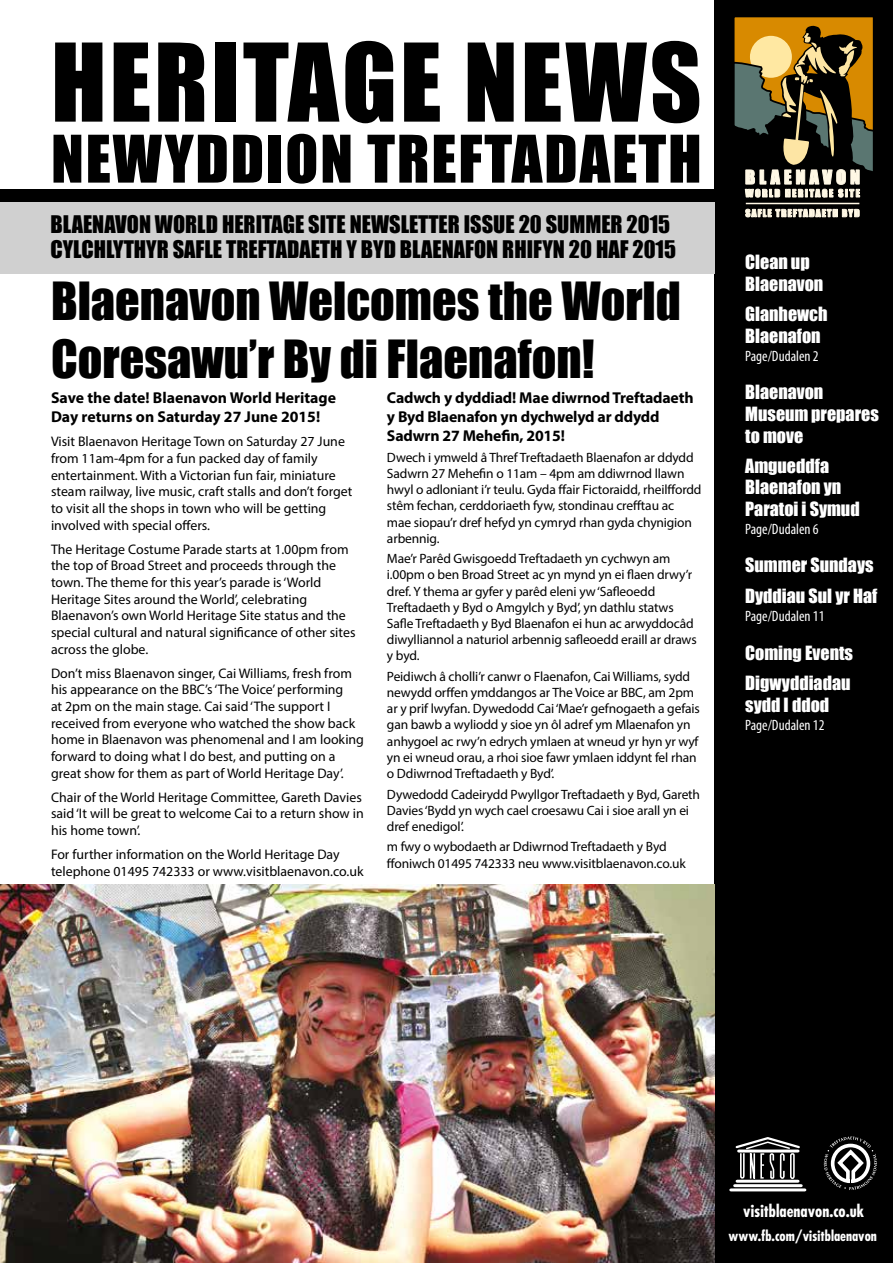
<style>
.page{position:relative;width:893px;height:1263px;background:#fff}
.page>*{position:absolute;margin:0;border:0;box-sizing:border-box;transform-origin:0 0}
.t1{font:100.05px "Impact";letter-spacing:.03em;color:#000}
.t2{font:60.6px "Impact";letter-spacing:.03em;color:#000}
.t3{font:48.3px/57.9px "Impact";color:#000}
.t4{font:22.35px/25px "Impact";color:#000}
.t5{font:18px/21.6px "Impact";color:#fff}
.t6{font:700 condensed 16.5px "Futura Std";color:#fff}
.t7{font:700 15.75px/18.9px "Myriad Pro";letter-spacing:-.01em;color:#000}
.t8{font:condensed 15px "Myriad Pro";color:#fff}
.t9{font:700 condensed 14.25px "Futura Std";color:#fff}
.t10{font:13.8px/16.6px "Myriad Pro";color:#000}
.t11{font:13.5px/16.2px "Myriad Pro";letter-spacing:-.01em;color:#000}
</style>
<div class="page">
<div style="left:714px;top:0;width:179px;height:1263px;background:#000"></div>
<div style="left:0;top:202px;width:714px;height:72px;background:#d0d0d0"></div>
<div style="left:0;top:189px;width:714px;height:13px;background:#000"></div>
<div style="left:733px;top:17px;width:141px;height:172px;background:#d88a00"></div>
<svg style="left:733px;top:26px;width:141px;height:192px"></svg>
<svg style="left:824px;top:1136px;width:53px;height:54px"></svg>
<hr style="left:731px;top:1188px;width:74px;height:3px;background:#fff">
<svg style="left:734px;top:1137px;width:68px;height:52px"></svg>
<div style="left:780px;top:1153px;width:5px;height:26px;border:2px solid #fff;border-radius:2px"></div>
<div style="left:790px;top:1153px;width:5px;height:26px;border:2px solid #fff"></div>
<img style="left:0;top:884px;width:714px;height:379px">
<h1 class="t1" style="left:51px;top:5px;width:652px">HERITAGE NEWS</h1>
<h2 class="t2" style="left:51px;top:112px;width:652px">NEWYDDION TREFTADAETH</h2>
<h1 class="t4" style="left:50px;top:211px;width:627px">BLAENAVON WORLD HERITAGE SITE NEWSLETTER ISSUE 20 SUMMER 2015<br>CYLCHLYTHYR SAFLE TREFTADAETH Y BYD BLAENAFON RHIFYN 20 HAF 2015</h1>
<h2 class="t3" style="left:51px;top:271px;width:631px">Blaenavon Welcomes the World<br>Coresawu’r By di Flaenafon!</h2>
<p class="t7" style="left:51px;top:388px;width:287px">Save the date! Blaenavon World Heritage<br>Day returns on Saturday 27 June 2015!</p>
<p class="t10" style="left:51px;top:433px;width:303px">Visit Blaenavon Heritage Town on Saturday 27 June from 11am-4pm for a fun packed day of family entertainment. With a Victorian fun fair, miniature steam railway, live music, craft stalls and don’t forget to visit all the shops in town who will be getting involved with special ofers.</p>
<p class="t10" style="left:51px;top:541px;width:306px">The Heritage Costume Parade starts at 1.00pm from the top of Broad Street and proceeds through the town. The theme for this year’s parade is ‘World Heritage Sites around the World’, celebrating Blaenavon’s own World Heritage Site status and the special cultural and natural signifcance of other sites across the globe.</p>
<p class="t10" style="left:51px;top:665px;width:315px">Don’t miss Blaenavon singer, Cai Williams, fresh from his appearance on the BBC’s ‘The Voice’ performing<br>at 2pm on the main stage. Cai said ‘The support I received from everyone who watched the show back home in Blaenavon was phenomenal and I am looking forward to doing what I do best, and putting on a great show for them as part of World Heritage Day’.</p>
<p class="t10" style="left:51px;top:789px;width:314px">Chair of the World Heritage Committee, Gareth Davies said ‘It will be great to welcome Cai to a return show in his home town’.</p>
<p class="t10" style="left:51px;top:846px;width:314px">For further information on the World Heritage Day telephone 01495 742333 or www.visitblaenavon.co.uk</p>
<p class="t7" style="left:387px;top:388px;width:308px">Cadwch y dyddiad! Mae diwrnod Treftadaeth y Byd Blaenafon yn dychwelyd ar ddydd<br>Sadwrn 27 Mehefn, 2015!</p>
<p class="t11" style="left:387px;top:449px;width:316px">Dwech i ymweld â Thref Treftadaeth Blaenafon ar ddydd Sadwrn 27 Mehefn o 11am – 4pm am ddiwrnod llawn hwyl o adloniant i’r teulu. Gyda fair Fictoraidd, rheilfordd stêm fechan, cerddoriaeth fyw, stondinau creftau ac mae siopau’r dref hefyd yn cymryd rhan gyda chynigion arbennig.</p>
<p class="t11" style="left:387px;top:550px;width:311px">Mae’r Parêd Gwisgoedd Treftadaeth yn cychwyn am i.00pm o ben Broad Street ac yn mynd yn ei faen drwy’r dref. Y thema ar gyfer y parêd eleni yw ‘Safeoedd Treftadaeth y Byd o Amgylch y Byd’, yn dathlu statws Safe Treftadaeth y Byd Blaenafon ei hun ac arwyddocâd diwylliannol a naturiol arbennig safeoedd eraill ar draws y byd.</p>
<p class="t11" style="left:387px;top:668px;width:314px">Peidiwch â cholli’r canwr o Flaenafon, Cai Williams, sydd newydd orfen ymddangos ar The Voice ar BBC, am 2pm ar y prif lwyfan. Dywedodd Cai ‘Mae’r gefnogaeth a gefais gan bawb a wyliodd y sioe yn ôl adref ym Mlaenafon yn anhygoel ac rwy’n edrych ymlaen at wneud yr hyn yr wyf yn ei wneud orau, a rhoi sioe fawr ymlaen iddynt fel rhan o Ddiwrnod Treftadaeth y Byd’.</p>
<p class="t11" style="left:387px;top:786px;width:315px">Dywedodd Cadeirydd Pwyllgor Treftadaeth y Byd, Gareth<br>Davies ‘Bydd yn wych cael croesawu Cai i sioe arall yn ei dref enedigol’.</p>
<p class="t11" style="left:387px;top:838px;width:300px">m fwy o wybodaeth ar Ddiwrnod Treftadaeth y Byd foniwch 01495 742333 neu www.visitblaenavon.co.uk</p>
<h3 class="t5" style="left:745px;top:251px;width:80px">Clean up<br>Blaenavon</h3>
<h3 class="t5" style="left:745px;top:303px;width:84px">Glanhewch<br>Blaenafon</h3>
<p class="t8" style="left:745px;top:347px;width:75px">Page/Dudalen 2</p>
<h3 class="t5" style="left:745px;top:381px;width:135px">Blaenavon<br>Museum prepares to move</h3>
<h3 class="t5" style="left:745px;top:454px;width:116px">Amgueddfa<br>Blaenafon yn<br>Paratoi i Symud</h3>
<p class="t8" style="left:745px;top:520px;width:75px">Page/Dudalen 6</p>
<h3 class="t5" style="left:745px;top:549px;width:134px;line-height:31px">Summer Sundays<br>Dyddiau Sul yr Haf</h3>
<p class="t8" style="left:745px;top:607px;width:81px">Page/Dudalen 11</p>
<h3 class="t5" style="left:745px;top:637px;width:109px;line-height:30.2px">Coming Events<br>Digwyddiadau</h3>
<h3 class="t5" style="left:745px;top:693px;width:86px">sydd I ddod</h3>
<p class="t8" style="left:745px;top:716px;width:81px">Page/Dudalen 12</p>
<p class="t6" style="left:743px;top:1200px;width:122px">visitblaenavon.co.uk</p>
<p class="t9" style="left:729px;top:1227px;width:150px">www.fb.com/visitblaenavon</p>
</div>
